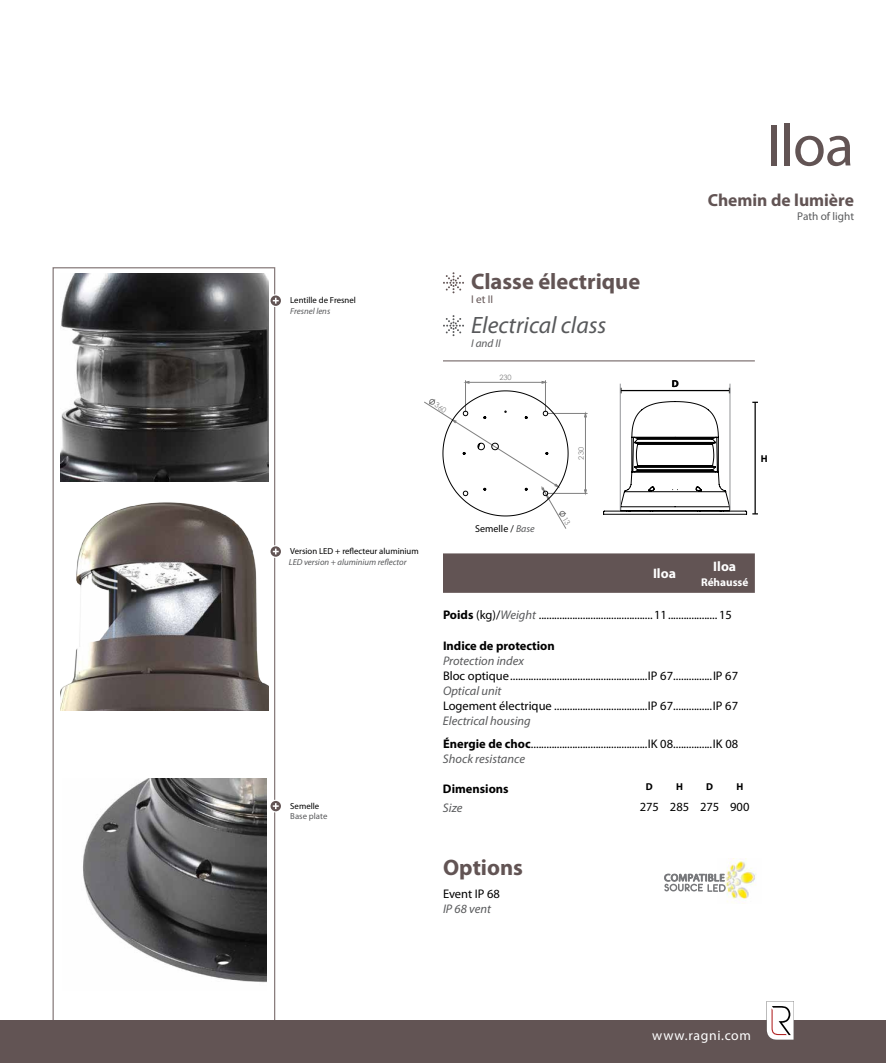
<style>
.page{position:relative;width:886px;height:1063px;background:#fff}
.page>*{position:absolute;margin:0;border:0;box-sizing:border-box;transform-origin:0 0}
.t1{font:60px "Myriad Pro";color:#625454}
.t2{font:italic 23.75px "Myriad Pro";color:#58595b}
.t3{font:700 22.5px "Myriad Pro";color:#625454}
.t4{font:700 17.5px "Myriad Pro";letter-spacing:-.005em;color:#625454}
.t5{font:13.75px "Myriad Pro";letter-spacing:.045em;color:#fff}
.t6{font:700 13.75px "Myriad Pro";color:#fff}
.t7{font:12.5px/23.4px "Myriad Pro";color:#000}
.t8{font:italic 12.5px "Myriad Pro";color:#58595b}
.t9{font:700 12.5px "Myriad Pro";color:#000}
.t10{font:11.25px "Myriad Pro";color:#58595b}
.t11{font:700 11.25px "Myriad Pro";color:#fff}
.t12{font:italic 11.25px "Myriad Pro";color:#58595b}
.t13{font:11.25px "Myriad Pro";color:#625454}
.t14{font:10px "Myriad Pro";color:#000}
.t15{font:700 10px "Myriad Pro";color:#000}
.t16{font:8.75px "Myriad Pro";color:#000}
.t17{font:italic 8.75px "Myriad Pro";color:#58595b}
.t18{font:8.75px "Myriad Pro";color:#58595b}
.t19{font:7.38px "Century Gothic";color:#808080}
.s1{font-style:italic;color:#58595b}
.s2{font-weight:700}
</style>
<div class="page">
<div style="left:53px;top:267px;width:222px;height:755px;border:1px solid #877b7b"></div>
<div style="left:0;top:1020px;width:886px;height:43px;background:#625454"></div>
<svg style="left:766px;top:1001px;width:28px;height:39px"></svg>
<img style="left:83px;top:778px;width:184px;height:205px">
<img style="left:61px;top:273px;width:208px;height:208px">
<img style="left:61px;top:502px;width:208px;height:208px">
<div style="left:269px;top:545px;width:13px;height:13px;background:#fff;border-radius:50%"></div>
<svg style="left:270px;top:546px;width:11px;height:11px"></svg>
<div style="left:269px;top:294px;width:13px;height:13px;background:#fff;border-radius:50%"></div>
<svg style="left:270px;top:295px;width:11px;height:11px"></svg>
<svg style="left:270px;top:801px;width:11px;height:10px"></svg>
<hr style="left:443px;top:361px;width:312px;height:1px;background:#625454">
<svg style="left:443px;top:272px;width:21px;height:21px"></svg>
<svg style="left:443px;top:315px;width:21px;height:21px"></svg>
<div style="left:443px;top:553px;width:312px;height:40px;background:#625454"></div>
<img style="left:726px;top:858px;width:31px;height:46px">
<svg style="left:664px;top:873px;width:62px;height:19px"></svg>
<hr style="left:621px;top:390px;width:108px;height:1px;background:#000">
<svg style="left:603px;top:401px;width:155px;height:114px"></svg>
<hr style="left:620px;top:384px;width:1px;height:126px;background:#939598">
<hr style="left:730px;top:384px;width:1px;height:126px;background:#939598">
<svg style="left:424px;top:380px;width:163px;height:149px"></svg>
<p class="t16" style="left:290px;top:295px;width:67px">Lentille de Fresnel</p>
<p class="t17" style="left:290px;top:305px;width:41px">Fresnel lens</p>
<h3 class="t3" style="left:471px;top:267px;width:171px">Classe électrique</h3>
<p class="t13" style="left:471px;top:292px;width:24px">I et II</p>
<h2 class="t2" style="left:471px;top:311px;width:137px">Electrical class</h2>
<p class="t12" style="left:471px;top:336px;width:31px">I and II</p>
<p class="t19" style="left:499px;top:372px;width:14px">230</p>
<p class="t19" style="left:576px;top:459px;width:14px;rotate:-90deg">230</p>
<h1 class="t1" style="left:767px;top:108px;width:89px">Iloa</h1>
<h3 class="t4" style="left:708px;top:189px;width:148px">Chemin de lumière</h3>
<p class="t10" style="left:797px;top:209px;width:58px">Path of light</p>
<p class="t15" style="left:672px;top:377px;width:8px">D</p>
<p class="t15" style="left:761px;top:452px;width:8px">H</p>
<p class="t16" style="left:290px;top:546px;width:130px">Version LED + reflecteur aluminium</p>
<p class="t17" style="left:289px;top:556px;width:119px">LED version + aluminium reflector</p>
<p class="t16" style="left:290px;top:800px;width:30px">Semelle</p>
<p class="t18" style="left:290px;top:811px;width:39px">Base plate</p>
<p class="t14" style="left:475px;top:522px;width:61px">Semelle / <span class="s1">Base</span></p>
<p class="t6" style="left:713px;top:557px;width:24px">Iloa</p>
<p class="t11" style="left:701px;top:575px;width:49px">Réhaussé</p>
<p class="t7" style="left:443px;top:603px;width:290px"><span class="s2">Poids</span> (kg)/<span class="s1">Weight</span> ............................................11................... 15</p>
<p class="t9" style="left:443px;top:638px;width:113px">Indice de protection</p>
<p class="t8" style="left:443px;top:653px;width:83px">Protection index</p>
<p class="t7" style="left:443px;top:664px;width:297px">Bloc optique.....................................................IP 67...............IP 67</p>
<p class="t8" style="left:443px;top:683px;width:60px">Optical unit</p>
<p class="t7" style="left:443px;top:694px;width:297px">Logement électrique ....................................IP 67...............IP 67</p>
<p class="t7" style="left:443px;top:709px;width:297px"><span class="s1">Electrical housing<br></span><span class="s2">Énergie de choc</span>.............................................IK 08...............IK 08</p>
<p class="t8" style="left:443px;top:751px;width:84px">Shock resistance</p>
<p class="t9" style="left:443px;top:781px;width:67px">Dimensions</p>
<p class="t8" style="left:443px;top:800px;width:21px">Size</p>
<p class="t6" style="left:653px;top:565px;width:24px">Iloa</p>
<p class="t15" style="left:646px;top:780px;width:8px">D</p>
<p class="t15" style="left:676px;top:780px;width:8px">H</p>
<p class="t15" style="left:706px;top:780px;width:8px">D</p>
<p class="t15" style="left:736px;top:780px;width:8px">H</p>
<p class="t7" style="left:640px;top:795px;width:111px">275 285 275 900</p>
<h3 class="t3" style="left:443px;top:853px;width:82px">Options</h3>
<p class="t7" style="left:443px;top:882px;width:59px">Event IP 68</p>
<p class="t8" style="left:443px;top:901px;width:49px">IP 68 vent</p>
<p class="t5" style="left:652px;top:1027px;width:100px">www.ragni.com</p>
</div>
